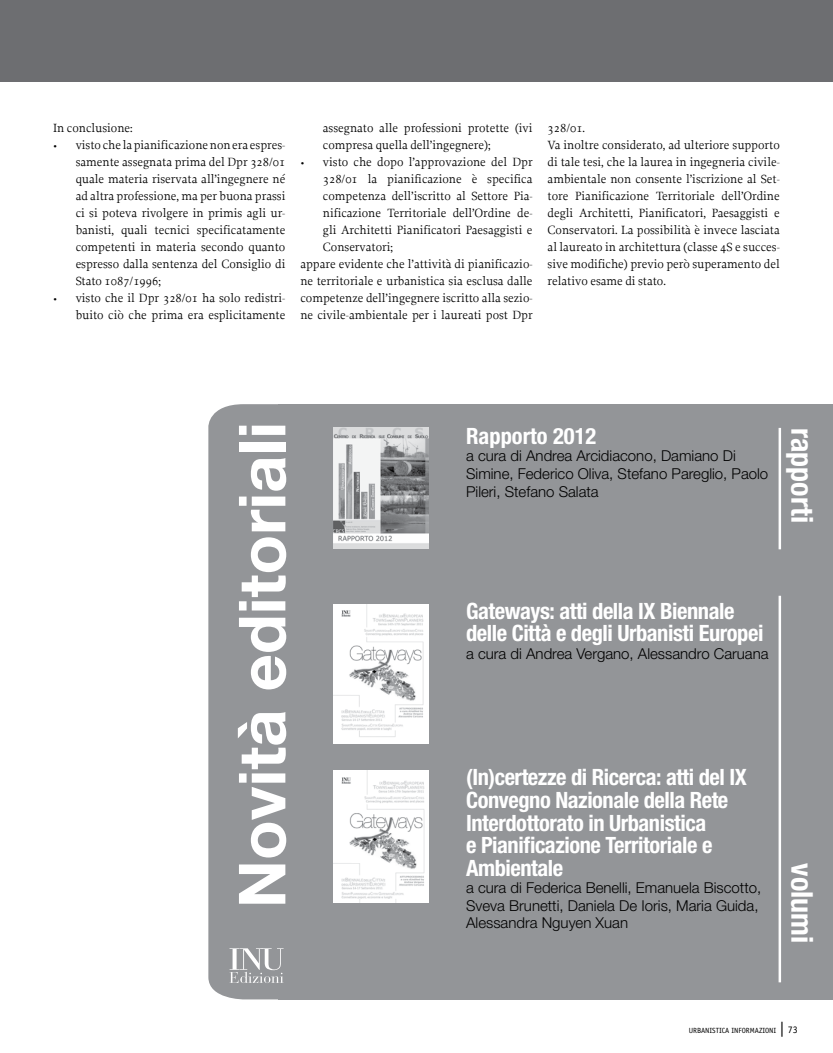
<style>
.page{position:relative;width:833px;height:1053px;background:#fff}
.page>*{position:absolute;margin:0;border:0;box-sizing:border-box;transform-origin:0 0}
.t1{font:700 65px "Helvetica Neue LT Pro";color:#fff}
.t2{font:700 condensed 30px "Helvetica Neue LT Pro";color:#fff}
.t3{font:700 condensed 22.5px/22.5px "Helvetica Neue LT Pro";letter-spacing:-.02em;color:#fff}
.t4{font:700 condensed 22.5px "Helvetica Neue LT Pro";color:#fff}
.t5{font:300 15px/17.5px "Helvetica Neue LT Pro";color:#000}
.t6{font:12.5px/17px "Proforma";color:#000}
.t7{font:7.5px "Officina Sans Std";color:#000}
.s1{font-size:15px}
.s2{font-size:10px}
</style>
<div class="page">
<div style="left:278px;top:404px;width:555px;height:595px;background:#939598"></div>
<svg style="left:208px;top:404px;width:75px;height:595px;background:#96989b"></svg>
<img style="left:333px;top:428px;width:96px;height:120px">
<hr style="left:778px;top:428px;width:3px;height:121px;background:#fff">
<hr style="left:778px;top:595px;width:3px;height:387px;background:#fff">
<svg style="left:229px;top:948px;width:54px;height:34px"></svg>
<img style="left:333px;top:604px;width:96px;height:139px">
<img style="left:333px;top:770px;width:96px;height:132px">
<div style="left:0;top:0;width:833px;height:81px;background:#6d6e71"></div>
<p class="t6" style="left:53px;top:119px;width:81px">In conclusione:</p>
<p class="t6" style="left:76px;top:136px;width:211px;text-align:justify;text-indent:-22px">• visto che la pianificazione non era espres&shy;samente assegnata prima del Dpr 328/01 quale materia riservata all’ingegnere né ad altra professione, ma per buona prassi ci si poteva rivolgere in primis agli ur&shy;banisti, quali tecnici specificatamente competenti in materia secondo quanto espresso dalla sentenza del Consiglio di Stato 1087/1996;</p>
<p class="t6" style="left:53px;top:289px;width:234px;text-align:right">• visto che il Dpr 328/01 ha solo redistri&shy;buito ciò che prima era esplicitamente</p>
<p class="t6" style="left:323px;top:119px;width:211px">assegnato alle professioni protette (ivi compresa quella dell’ingegnere);</p>
<p class="t6" style="left:300px;top:153px;width:234px">• visto che dopo l’approvazione del Dpr</p>
<p class="t6" style="left:323px;top:170px;width:211px">328/01 la pianificazione è specifica</p>
<p class="t6" style="left:323px;top:187px;width:211px">competenza dell’iscritto al Settore Pia-</p>
<p class="t6" style="left:323px;top:204px;width:211px">nificazione Territoriale dell’Ordine de-</p>
<p class="t6" style="left:323px;top:221px;width:211px">gli Architetti Pianificatori Paesaggisti e</p>
<p class="t6" style="left:323px;top:238px;width:72px">Conservatori;</p>
<p class="t6" style="left:300px;top:255px;width:234px">appare evidente che l’attività di pianificazio-</p>
<p class="t6" style="left:300px;top:272px;width:234px">ne territoriale e urbanistica sia esclusa dalle</p>
<p class="t6" style="left:300px;top:289px;width:234px">competenze dell’ingegnere iscritto alla sezio-</p>
<p class="t6" style="left:300px;top:306px;width:234px">ne civile-ambientale per i laureati post Dpr</p>
<p class="t6" style="left:547px;top:119px;width:234px">328/01.<br>Va inoltre considerato, ad ulteriore supporto di tale tesi, che la laurea in ingegneria civile&shy;ambientale non consente l’iscrizione al Set&shy;tore Pianificazione Territoriale dell’Ordine degli Architetti, Pianificatori, Paesaggisti e Conservatori. La possibilità è invece lasciata al laureato in architettura (classe 4S e succes&shy;sive modifiche) previo però superamento del relativo esame di stato.</p>
<h1 class="t1" style="left:222px;top:908px;width:488px;rotate:-90deg">Novità editoriali</h1>
<h2 class="t2" style="left:820px;top:428px;width:96px;rotate:90deg">rapporti</h2>
<h3 class="t4" style="left:466px;top:422px;width:132px">Rapporto 2012</h3>
<p class="t5" style="left:466px;top:447px;width:304px">a cura di Andrea Arcidiacono, Damiano Di<br>Simine, Federico Oliva, Stefano Pareglio, Paolo<br>Pileri, Stefano Salata</p>
<h3 class="t3" style="left:466px;top:599px;width:299px">Gateways: atti della IX Biennale delle Città e degli Urbanisti Europei</h3>
<p class="t5" style="left:466px;top:644px;width:304px">a cura di Andrea Vergano, Alessandro Caruana</p>
<h3 class="t3" style="left:466px;top:765px;width:282px">(In)certezze di Ricerca: atti del IX<br>Convegno Nazionale della Rete<br>Interdottorato in Urbanistica<br>e Pianificazione Territoriale e<br>Ambientale</h3>
<p class="t5" style="left:466px;top:878px;width:297px">a cura di Federica Benelli, Emanuela Biscotto,<br>Sveva Brunetti, Daniela De Ioris, Maria Guida,<br>Alessandra Nguyen Xuan</p>
<h2 class="t2" style="left:820px;top:863px;width:81px;rotate:90deg">volumi</h2>
<p class="t7" style="left:688px;top:1026px;width:110px">URBANISTICA INFORMAZIONI <span class="s1">|</span> <span class="s2">73</span></p>
</div>
